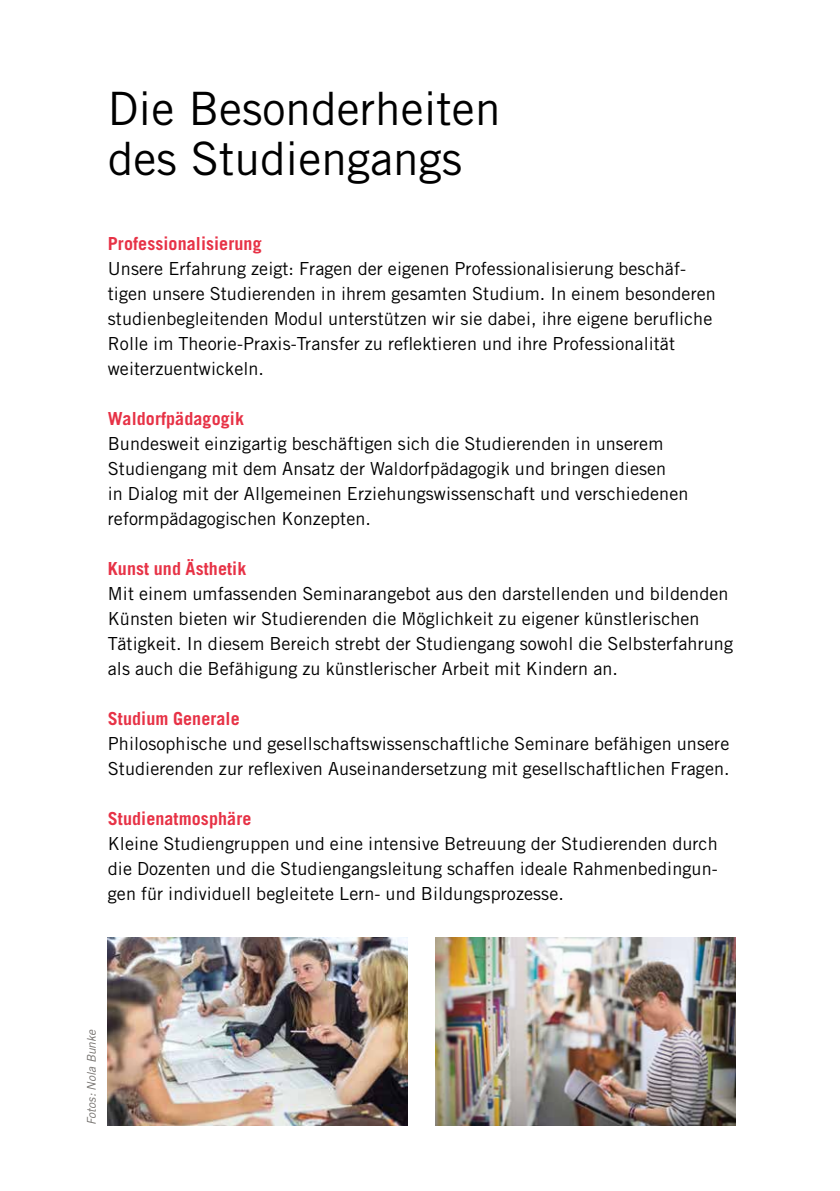
<style>
.page{position:relative;width:840px;height:1191px;background:#fff}
.page>*{position:absolute;margin:0;border:0;box-sizing:border-box;transform-origin:0 0}
.t1{font:46px/50px "Trade Gothic LT Std";color:#000}
.t2{font:18px/25px "Trade Gothic LT Std";letter-spacing:.005em;color:#000}
.t3{font:700 18px "Trade Gothic LT Std";letter-spacing:.005em;color:#e73246}
.t4{font:italic 12px "Trade Gothic LT Std";color:#75726f}
</style>
<div class="page">
<img style="left:108px;top:937px;width:299px;height:188px">
<img style="left:435px;top:937px;width:299px;height:188px">
<h1 class="t1" style="left:108px;top:83px;width:394px">Die Besonderheiten des Studiengangs</h1>
<p class="t3" style="left:108px;top:233px;width:155px">Professionalisierung</p>
<p class="t2" style="left:108px;top:256px;width:609px">Unsere Erfahrung zeigt: Fragen der eigenen Professionalisierung beschäf&shy;tigen unsere Studierenden in ihrem gesamten Studium. In einem besonderen studienbegleitenden Modul unterstützen wir sie dabei, ihre eigene berufliche Rolle im Theorie-Praxis-Transfer zu reflektieren und ihre Professionalität weiterzuentwickeln.</p>
<p class="t3" style="left:108px;top:408px;width:138px">Waldorfpädagogik</p>
<p class="t2" style="left:108px;top:431px;width:582px">Bundesweit einzigartig beschäftigen sich die Studierenden in unserem Studiengang mit dem Ansatz der Waldorfpädagogik und bringen diesen<br>in Dialog mit der Allgemeinen Erziehungswissenschaft und verschiedenen reformpädagogischen Konzepten.</p>
<p class="t3" style="left:108px;top:558px;width:140px">Kunst und Ästhetik</p>
<p class="t2" style="left:108px;top:581px;width:626px">Mit einem umfassenden Seminarangebot aus den darstellenden und bildenden Künsten bieten wir Studierenden die Möglichkeit zu eigener künstlerischen Tätigkeit. In diesem Bereich strebt der Studiengang sowohl die Selbsterfahrung als auch die Befähigung zu künstlerischer Arbeit mit Kindern an.</p>
<p class="t3" style="left:108px;top:708px;width:133px">Studium Generale</p>
<p class="t2" style="left:108px;top:731px;width:623px">Philosophische und gesellschaftswissenschaftliche Seminare befähigen unsere<br>Studierenden zur reflexiven Auseinandersetzung mit gesellschaftlichen Fragen.</p>
<p class="t3" style="left:108px;top:808px;width:145px">Studienatmosphäre</p>
<p class="t2" style="left:108px;top:831px;width:611px;text-align:justify">Kleine Studiengruppen und eine intensive Betreuung der Studierenden durch die Dozenten und die Studiengangsleitung schaffen ideale Rahmenbedingun&shy;gen für individuell begleitete Lern- und Bildungsprozesse.</p>
<p class="t4" style="left:84px;top:1125px;width:98px;rotate:-90deg">Fotos: Nola Bunke</p>
</div>
